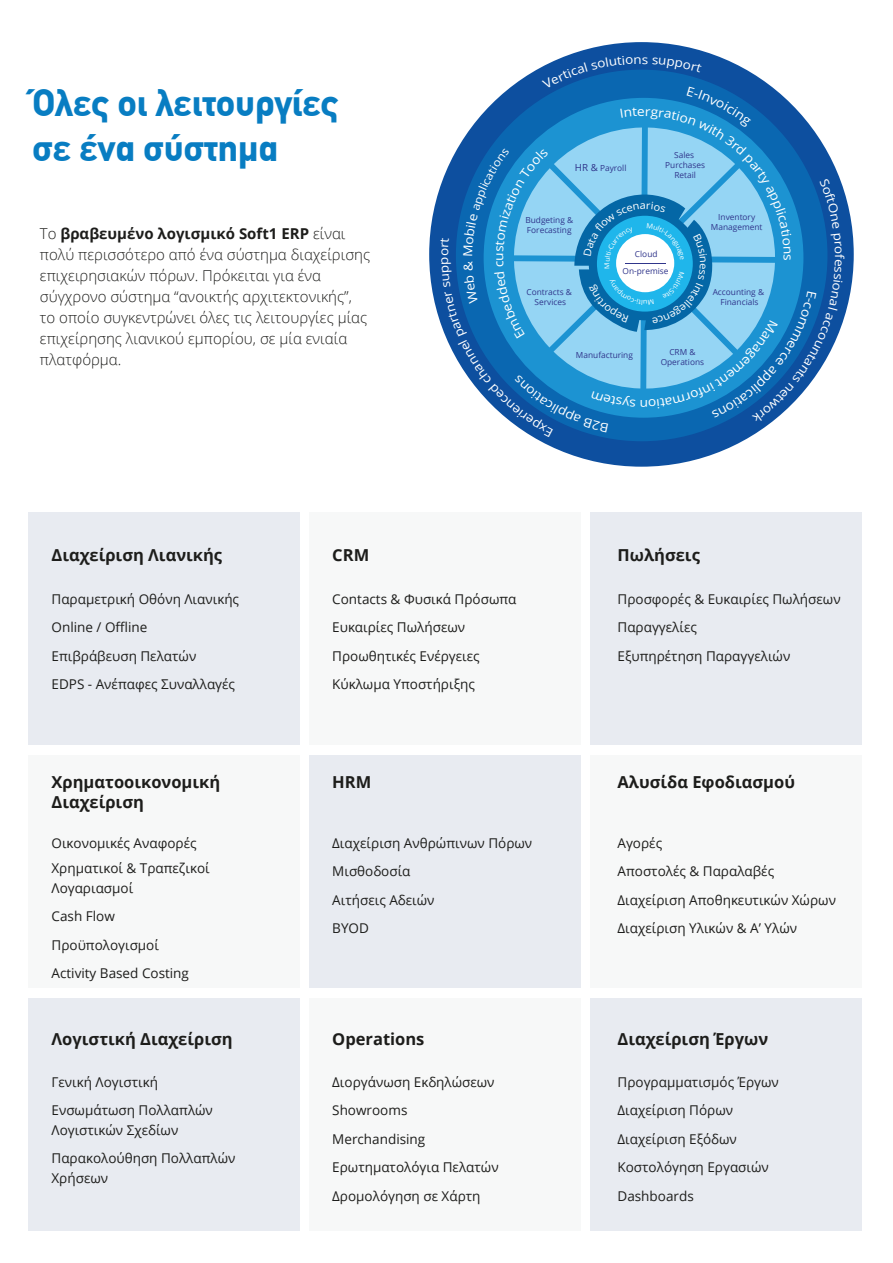
<style>
.page{position:relative;width:893px;height:1263px;background:#fff}
.page>*{position:absolute;margin:0;border:0;box-sizing:border-box;transform-origin:0 0}
.t1{font:700 37.5px/45px "CF Din";color:#087dc2}
.t2{font:700 16.5px/19.8px "Open Sans";color:#1d1d1b}
.t3{font:300 15px/21px "Open Sans";color:#1d1d1b}
.t4{font:13.5px/28.5px "Open Sans";color:#1d1d1b}
.t5{font:12.6px "Open Sans";color:#fff;scale:1.09 1}
.t6{font:12.15px "Open Sans";color:#fff;scale:1.1 1}
.t7{font:8.25px/10.1px "Open Sans";color:#30358b;text-align:center}
.s1{font-weight:700}
.s2{font-size:9.75px}
</style>
<div class="page">
<div style="left:590px;top:512px;width:272px;height:233px;background:#e8ebf1"></div>
<div style="left:309px;top:512px;width:272px;height:233px;background:#f7f8f8"></div>
<div style="left:590px;top:755px;width:272px;height:232px;background:#f7f8f8"></div>
<div style="left:309px;top:755px;width:272px;height:232px;background:#e8ebf1"></div>
<div style="left:590px;top:998px;width:272px;height:232px;background:#e8ebf1"></div>
<div style="left:309px;top:998px;width:272px;height:232px;background:#f7f8f8"></div>
<div style="left:28px;top:512px;width:272px;height:233px;background:#e8ebf1"></div>
<div style="left:28px;top:755px;width:272px;height:232px;background:#f7f8f8"></div>
<div style="left:28px;top:998px;width:272px;height:232px;background:#e8ebf1"></div>
<div style="left:429px;top:42px;width:425px;height:425px;background:#0d4f9f;border-radius:50%"></div>
<svg style="left:441px;top:55px;width:402px;height:382px"></svg>
<h1 class="t1" style="left:32px;top:81px;width:308px">Όλες οι λειτουργίες σε ένα σύστηµα</h1>
<p class="t3" style="left:40px;top:223px;width:332px">Το <span class="s1">βραβευμένο λογισμικό Soft1 ERP</span> είναι πολύ περισσότερο από ένα σύστημα διαχείρισης επιχειρησιακών πόρων. Πρόκειται για ένα σύγχρονο σύστημα “ανοικτής αρχιτεκτονικής”, το οποίο συγκεντρώνει όλες τις λειτουργίες μίας επιχείρησης λιανικού εμπορίου, σε μία ενιαία πλατφόρμα.</p>
<p class="t7" style="left:575px;top:163px;width:53px"><span class="s2">HR &amp;</span> Payroll</p>
<p class="t7" style="left:665px;top:150px;width:41px">Sales<br>Purchases<br>Retail</p>
<p class="t7" style="left:525px;top:215px;width:49px;text-align:left">Budgeting &amp;<br>Forecasting</p>
<p class="t7" style="left:527px;top:286px;width:47px">Contracts &amp;<br>Services</p>
<p class="t7" style="left:623px;top:245px;width:47px;line-height:17.1px">Cloud<br>On-premise</p>
<p class="t7" style="left:711px;top:212px;width:53px">Inventory<br>Management</p>
<p class="t7" style="left:713px;top:286px;width:53px">Accounting &amp;<br>Financials</p>
<p class="t7" style="left:576px;top:350px;width:58px">Manufacturing</p>
<p class="t5" style="left:648px;top:413px;width:9px;rotate:-180deg">n</p>
<p class="t7" style="left:661px;top:346px;width:45px">CRM &amp;<br>Operations</p>
<p class="t5" style="left:797px;top:254px;width:8px;rotate:90deg">s</p>
<p class="t6" style="left:848px;top:254px;width:6px;rotate:90deg">f</p>
<p class="t2" style="left:52px;top:545px;width:172px">Διαχείριση Λιανικής</p>
<p class="t4" style="left:52px;top:584px;width:189px">Παραμετρική Οθόνη Λιανικής<br>Online / Offline<br>Επιβράβευση Πελατών<br>EDPS - Ανέπαφες Συναλλαγές</p>
<p class="t2" style="left:52px;top:772px;width:170px">Χρηματοοικονομική<br>Διαχείριση</p>
<p class="t4" style="left:52px;top:830px;width:160px;line-height:25.5px">Οικονομικές Αναφορές<br>Χρηματικοί &amp; Τραπεζικοί</p>
<p class="t4" style="left:52px;top:873px;width:139px">Λογαριασμοί<br>Cash Flow<br>Προϋπολογισμοί<br>Activity Based Costing</p>
<p class="t2" style="left:52px;top:1029px;width:183px">Λογιστική Διαχείριση</p>
<p class="t4" style="left:52px;top:1067px;width:163px">Γενική Λογιστική<br>Ενσωμάτωση Πολλαπλών</p>
<p class="t4" style="left:52px;top:1115px;width:185px">Λογιστικών Σχεδίων<br>Παρακολούθηση Πολλαπλών</p>
<p class="t4" style="left:52px;top:1163px;width:58px">Χρήσεων</p>
<p class="t2" style="left:617px;top:545px;width:84px">Πωλήσεις</p>
<p class="t2" style="left:332px;top:545px;width:38px">CRM</p>
<p class="t4" style="left:332px;top:584px;width:186px">Contacts &amp; Φυσικά Πρόσωπα<br>Ευκαιρίες Πωλήσεων<br>Προωθητικές Ενέργειες<br>Κύκλωμα Υποστήριξης</p>
<p class="t4" style="left:617px;top:584px;width:225px">Προσφορές &amp; Ευκαιρίες Πωλήσεων<br>Παραγγελίες<br>Εξυπηρέτηση Παραγγελιών</p>
<p class="t2" style="left:332px;top:772px;width:41px">HRM</p>
<p class="t4" style="left:332px;top:828px;width:201px">Διαχείριση Ανθρώπινων Πόρων<br>Μισθοδοσία<br>Αιτήσεις Αδειών<br>BYOD</p>
<p class="t2" style="left:332px;top:1029px;width:94px">Operations</p>
<p class="t4" style="left:332px;top:1067px;width:168px">Διοργάνωση Εκδηλώσεων<br>Showrooms<br>Merchandising<br>Ερωτηματολόγια Πελατών<br>Δρομολόγηση σε Χάρτη</p>
<p class="t2" style="left:617px;top:772px;width:179px">Αλυσίδα Εφοδιασμού</p>
<p class="t4" style="left:617px;top:828px;width:220px">Αγορές<br>Αποστολές &amp; Παραλαβές<br>Διαχείριση Αποθηκευτικών Χώρων<br>Διαχείριση Υλικών &amp; Α’ Υλών</p>
<p class="t2" style="left:617px;top:1029px;width:152px">Διαχείριση Έργων</p>
<p class="t4" style="left:617px;top:1067px;width:163px">Προγραμματισμός Έργων<br>Διαχείριση Πόρων<br>Διαχείριση Εξόδων<br>Κοστολόγηση Εργασιών<br>Dashboards</p>
</div>
